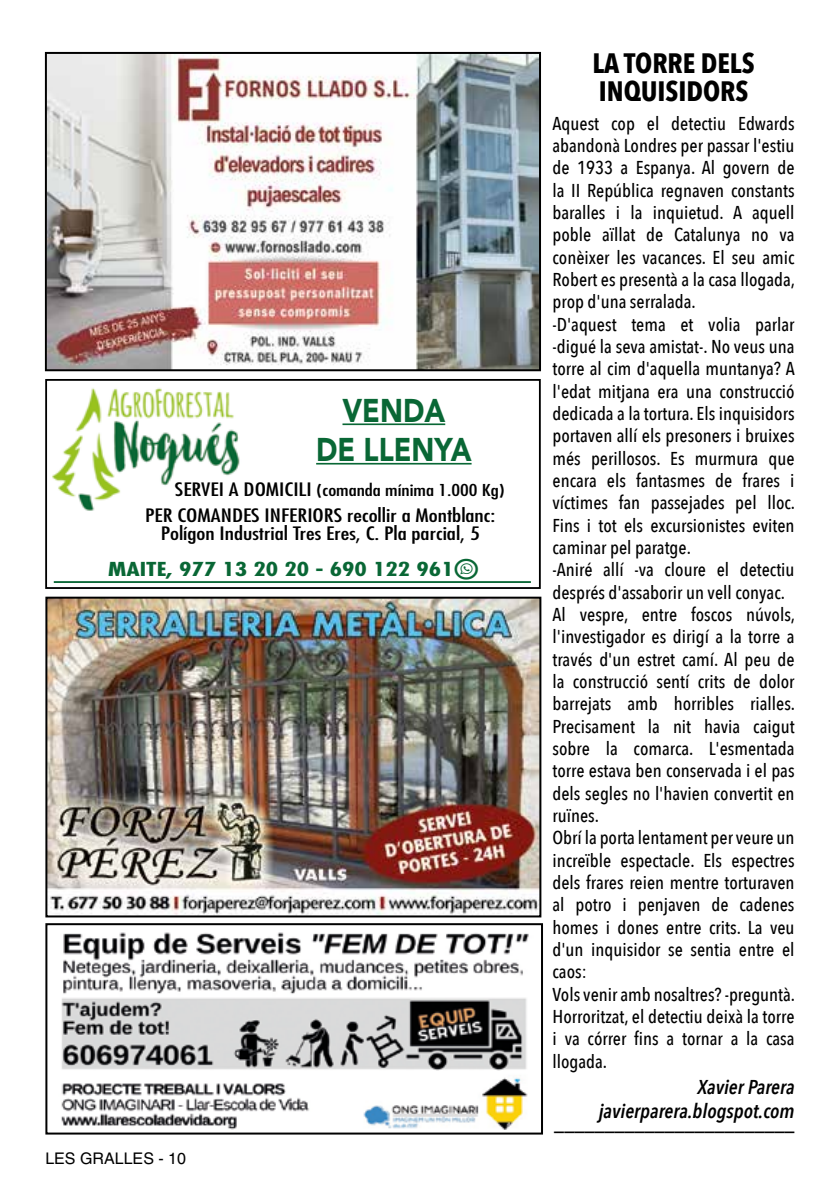
<style>
.page{position:relative;width:840px;height:1191px;background:#fff}
.page>*{position:absolute;margin:0;border:0;box-sizing:border-box;transform-origin:0 0}
.t1{font:900 32.8px/39.4px "Avenir";color:#096735;text-align:center;scale:.86 1}
.t2{font:700 28px/28px "Avenir Next Condensed";color:#000}
.t3{font:italic 600 20px/24px "Avenir Next Condensed";color:#000;text-align:right}
.t4{font:700 condensed 18.8px "Futura";color:#096735;scale:1.35 1}
.t5{font:500 18.6px/22.4px "Avenir Next Condensed";color:#000}
.t6{font:condensed 18px/18px "Futura";color:#000;text-align:center;scale:1.32 1}
.t7{font:condensed 16px "Futura";color:#000;scale:1.32 1}
.t8{font:16px "Helvetica";color:#000}
.s1{font-size:18px}
.s2{font-family:"Social Circles";font-weight:400;font-stretch:normal;font-size:30.4px}
</style>
<div class="page">
<img style="left:52px;top:387px;width:188px;height:124px">
<div style="left:45px;top:379px;width:495px;height:210px;border:2px solid #000"></div>
<hr style="left:342px;top:423px;width:103px;height:2px;background:#096735">
<hr style="left:316px;top:463px;width:155px;height:1px;background:#096735">
<hr style="left:54px;top:581px;width:476px;height:2px;background:#096635">
<img style="left:61px;top:932px;width:468px;height:198px">
<div style="left:45px;top:923px;width:497px;height:211px;border:2px solid #000"></div>
<img style="left:48px;top:55px;width:489px;height:313px">
<div style="left:45px;top:52px;width:495px;height:319px;border:2px solid #000"></div>
<img style="left:48px;top:599px;width:490px;height:315px">
<div style="left:45px;top:596px;width:496px;height:321px;border:2px solid #000"></div>
<h1 class="t1" style="left:316px;top:390px;width:182px">VENDA<br>DE LLENYA</h1>
<p class="t7" style="left:175px;top:480px;width:251px"><span class="s1">SERVEI A DOMICILI</span> (comanda mínima 1.000 Kg)</p>
<p class="t6" style="left:145px;top:506px;width:266px">PER COMANDES INFERIORS recollir a Montblanc:<br>Polígon Industrial Tres Eres, C. Pla parcial, 5</p>
<p class="t4" style="left:108px;top:557px;width:275px">MAITE, 977 13 20 20 - 690 122 961<span class="s2">W</span></p>
<p class="t8" style="left:45px;top:1149px;width:142px">LES GRALLES - 10</p>
<h2 class="t2" style="left:592px;top:49px;width:164px">LA TORRE DELS<br>INQUISIDORS</h2>
<p class="t5" style="left:552px;top:112px;width:244px">Aquest cop el detectiu Edwards abandonà Londres per passar l'estiu de 1933 a Espanya. Al govern de la II República regnaven constants baralles i la inquietud. A aquell poble aïllat de Catalunya no va conèixer les vacances. El seu amic<br>Robert es presentà a la casa llogada, prop d'una serralada.<br>-D'aquest tema et volia parlar -digué la seva amistat-. No veus una torre al cim d'aquella muntanya? A l'edat mitjana era una construcció dedicada a la tortura. Els inquisidors portaven allí els presoners i bruixes més perillosos. Es murmura que encara els fantasmes de frares i víctimes fan passejades pel lloc.<br>Fins i tot els excursionistes eviten caminar pel paratge.<br>-Aniré allí -va cloure el detectiu després d'assaborir un vell conyac.<br>Al vespre, entre foscos núvols, l'investigador es dirigí a la torre a través d'un estret camí. Al peu de la construcció sentí crits de dolor barrejats amb horribles rialles.<br>Precisament la nit havia caigut sobre la comarca. L'esmentada torre estava ben conservada i el pas dels segles no l'havien convertit en ruïnes.<br>Obrí la porta lentament per veure un increïble espectacle. Els espectres dels frares reien mentre torturaven al potro i penjaven de cadenes homes i dones entre crits. La veu d'un inquisidor se sentia entre el caos:<br>Vols venir amb nosaltres? -preguntà.<br>Horroritzat, el detectiu deixà la torre i va córrer fins a tornar a la casa llogada.</p>
<p class="t3" style="left:598px;top:1074px;width:197px">Xavier Parera javierparera.blogspot.com</p>
<p class="t3" style="left:554px;top:1110px;width:241px">________________________</p>
</div>
